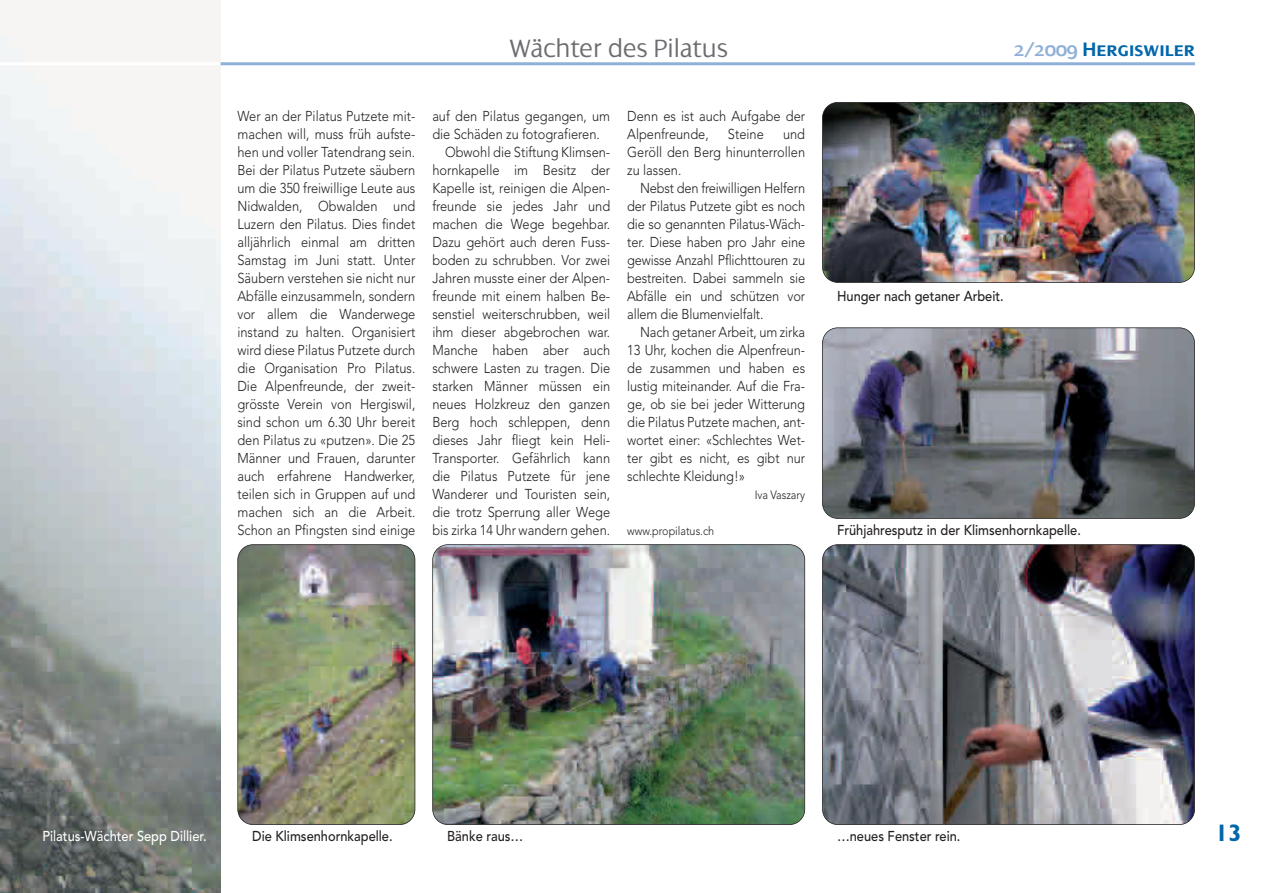
<style>
.page{position:relative;width:1263px;height:893px;background:#fff}
.page>*{position:absolute;margin:0;border:0;box-sizing:border-box;transform-origin:0 0}
.t1{font:300 27px "Dialog";color:#6c6d70}
.t2{font:700 24px "Gill Sans";color:#0067ab}
.t3{font:21px "Dialog Semi Bold SC";color:#0067ab}
.t4{font:300 14.25px/18px "Avenir";color:#231f20;text-align:justify;scale:.9 1}
.t5{font:500 14.25px "Avenir";color:#231f20;scale:.9 1}
.t6{font:500 14.25px "Avenir";color:#fff;scale:.9 1}
.t7{font:300 12px "Avenir";color:#231f20;scale:.9 1}
.s1{color:#8fb0d8}
</style>
<div class="page">
<img style="left:0;top:0;width:220px;height:893px">
<hr style="left:220px;top:62px;width:975px;height:3px;background:#8fb0d8">
<hr style="left:0;top:62px;width:220px;height:3px;background:#fff">
<img style="left:238px;top:545px;width:177px;height:280px;border-radius:15px">
<div style="left:237px;top:544px;width:178px;height:281px;border:2px solid #231f20;border-radius:16px"></div>
<img style="left:823px;top:328px;width:371px;height:190px;border-radius:15px">
<div style="left:822px;top:327px;width:373px;height:192px;border:2px solid #231f20;border-radius:16px"></div>
<img style="left:823px;top:102px;width:371px;height:180px;border-radius:15px">
<div style="left:822px;top:102px;width:373px;height:181px;border:2px solid #231f20;border-radius:16px"></div>
<img style="left:433px;top:545px;width:372px;height:280px;border-radius:15px">
<div style="left:432px;top:544px;width:373px;height:281px;border:2px solid #231f20;border-radius:16px"></div>
<img style="left:823px;top:545px;width:371px;height:280px;border-radius:15px">
<div style="left:822px;top:544px;width:373px;height:281px;border:2px solid #231f20;border-radius:16px"></div>
<h1 class="t1" style="left:509px;top:32px;width:220px">Wächter des Pilatus</h1>
<h3 class="t3" style="left:1014px;top:37px;width:183px"><span class="s1">2/2009</span> Hergiswiler</h3>
<p class="t4" style="left:237px;top:108px;width:199px">Wer an der Pilatus Putzete mit&shy;machen will, muss früh aufste&shy;hen und voller Tatendrang sein.<br>Bei der Pilatus Putzete säubern um die 350 freiwillige Leute aus Nidwalden, Obwalden und Luzern den Pilatus. Dies findet alljährlich einmal am dritten Samstag im Juni statt. Unter Säubern verstehen sie nicht nur Abfälle einzusammeln, sondern vor allem die Wanderwege instand zu halten. Organisiert wird diese Pilatus Putzete durch die Organisation Pro Pilatus.<br>Die Alpenfreunde, der zweit&shy;grösste Verein von Hergiswil, sind schon um 6.30 Uhr bereit den Pilatus zu «putzen». Die 25<br>Männer und Frauen, darunter auch erfahrene Handwerker, teilen sich in Gruppen auf und machen sich an die Arbeit.<br>Schon an Pfingsten sind einige</p>
<p class="t4" style="left:432px;top:108px;width:199px">auf den Pilatus gegangen, um</p>
<p class="t4" style="left:432px;top:126px;width:188px">die Schäden zu fotografieren.</p>
<p class="t4" style="left:445px;top:144px;width:185px">Obwohl die Stiftung Klimsen-</p>
<p class="t4" style="left:432px;top:162px;width:199px">hornkapelle im Besitz der</p>
<p class="t4" style="left:432px;top:180px;width:199px">Kapelle ist, reinigen die Alpen-</p>
<p class="t4" style="left:432px;top:198px;width:199px">freunde sie jedes Jahr und</p>
<p class="t4" style="left:432px;top:216px;width:199px">machen die Wege begehbar.</p>
<p class="t4" style="left:432px;top:234px;width:199px">Dazu gehört auch deren Fuss-</p>
<p class="t4" style="left:432px;top:252px;width:199px">boden zu schrubben. Vor zwei</p>
<p class="t4" style="left:432px;top:270px;width:199px">Jahren musste einer der Alpen-</p>
<p class="t4" style="left:432px;top:288px;width:199px">freunde mit einem halben Be-</p>
<p class="t4" style="left:432px;top:306px;width:199px">senstiel weiterschrubben, weil</p>
<p class="t4" style="left:432px;top:324px;width:199px">ihm dieser abgebrochen war.</p>
<p class="t4" style="left:432px;top:342px;width:199px">Manche haben aber auch</p>
<p class="t4" style="left:432px;top:360px;width:199px">schwere Lasten zu tragen. Die</p>
<p class="t4" style="left:432px;top:378px;width:199px">starken Männer müssen ein</p>
<p class="t4" style="left:432px;top:396px;width:199px">neues Holzkreuz den ganzen</p>
<p class="t4" style="left:432px;top:414px;width:199px">Berg hoch schleppen, denn</p>
<p class="t4" style="left:432px;top:432px;width:199px">dieses Jahr fliegt kein Heli-</p>
<p class="t4" style="left:432px;top:450px;width:199px">Transporter. Gefährlich kann</p>
<p class="t4" style="left:432px;top:468px;width:199px">die Pilatus Putzete für jene</p>
<p class="t4" style="left:432px;top:486px;width:199px">Wanderer und Touristen sein,</p>
<p class="t4" style="left:432px;top:504px;width:199px">die trotz Sperrung aller Wege</p>
<p class="t4" style="left:432px;top:522px;width:199px">bis zirka 14 Uhr wandern gehen.</p>
<p class="t4" style="left:627px;top:108px;width:199px">Denn es ist auch Aufgabe der<br>Alpenfreunde,</p>
<p class="t4" style="left:627px;top:126px;width:199px;text-indent:156px">und Geröll den Berg hinunterrollen zu lassen.</p>
<p class="t4" style="left:627px;top:180px;width:199px;text-indent:13px">Nebst den freiwilligen Helfern der Pilatus Putzete gibt es noch die so genannten Pilatus-Wäch&shy;ter. Diese haben pro Jahr eine gewisse Anzahl Pflichttouren zu bestreiten. Dabei sammeln sie Abfälle ein und schützen vor allem die Blumenvielfalt.</p>
<p class="t4" style="left:627px;top:324px;width:199px;text-indent:13px">Nach getaner Arbeit, um zirka 13 Uhr, kochen die Alpenfreun&shy;de zusammen und haben es lustig miteinander. Auf die Fra&shy;ge, ob sie bei jeder Witterung die Pilatus Putzete machen, ant&shy;wortet einer: «Schlechtes Wet&shy;ter gibt es nicht, es gibt nur schlechte Kleidung!»</p>
<p class="t7" style="left:755px;top:490px;width:57px">Iva Vaszary</p>
<p class="t7" style="left:627px;top:526px;width:98px">www.propilatus.ch</p>
<p class="t4" style="left:728px;top:126px;width:41px">Steine</p>
<p class="t5" style="left:837px;top:290px;width:187px">Hunger nach getaner Arbeit.</p>
<p class="t5" style="left:837px;top:524px;width:272px">Frühjahresputz in der Klimsenhornkapelle.</p>
<p class="t6" style="left:43px;top:830px;width:184px">Pilatus-Wächter Sepp Dillier.</p>
<p class="t5" style="left:252px;top:830px;width:157px">Die Klimsenhornkapelle.</p>
<p class="t5" style="left:447px;top:830px;width:86px">Bänke raus…</p>
<p class="t5" style="left:837px;top:830px;width:139px">…neues Fenster rein.</p>
<h2 class="t2" style="left:1215px;top:823px;width:28px">13</h2>
</div>
